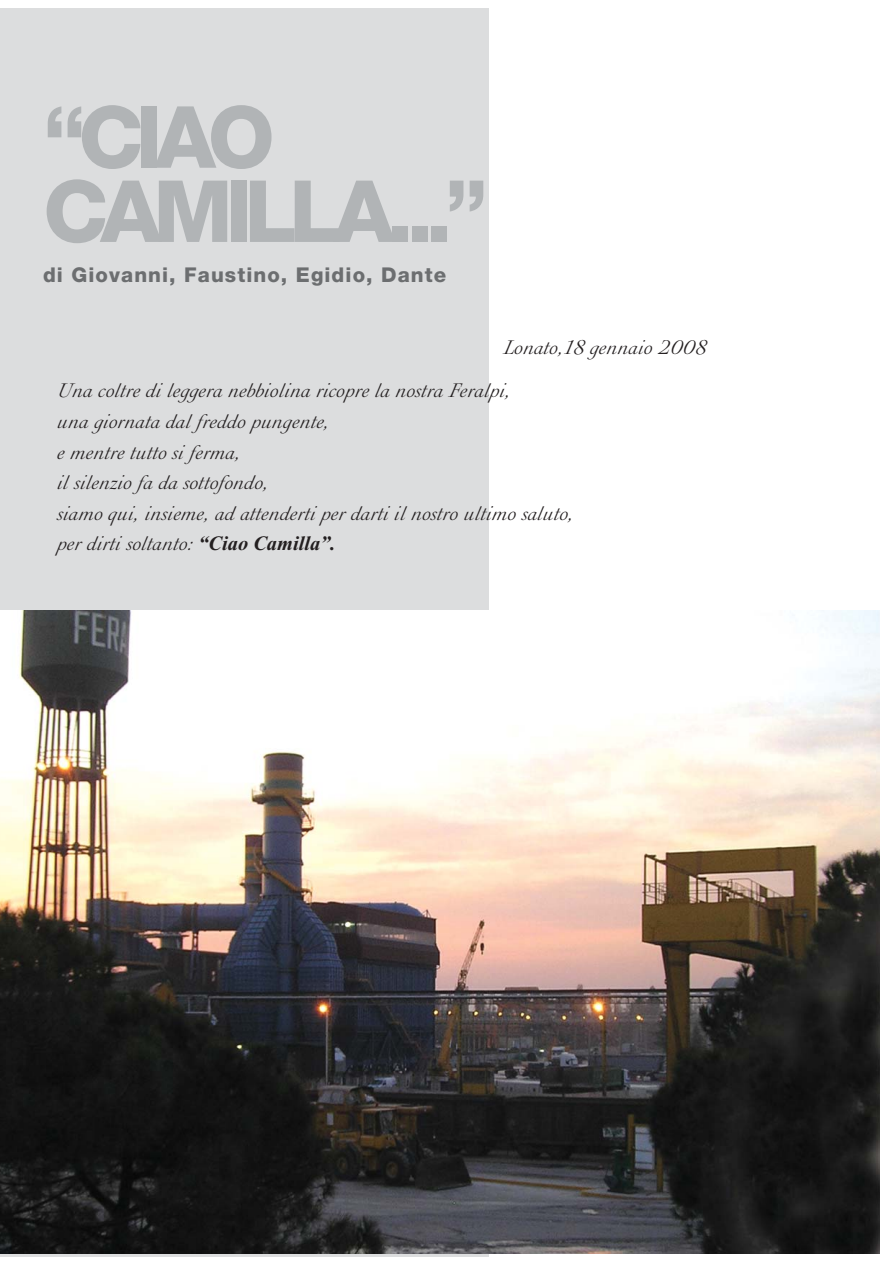
<style>
.page{position:relative;width:893px;height:1263px;background:#fff}
.page>*{position:absolute;margin:0;border:0;box-sizing:border-box;transform-origin:0 0}
.t1{font:800 85.8px/74.2px "Helvetica Neue";letter-spacing:-.09em;color:#b1b4b6}
.t2{font:20.4px/30.6px "Baccara";color:#231f20}
.t3{font:800 20.4px "Helvetica Neue";letter-spacing:.055em;color:#6c6e70}
.s1{font-family:"Times New Roman";font-weight:700;font-style:italic}
</style>
<div class="page">
<div style="left:0;top:8px;width:489px;height:1249px;background:#dcddde"></div>
<img style="left:0;top:610px;width:880px;height:643px">
<h1 class="t1" style="left:43px;top:107px;width:446px">“CIAO<br>CAMILLA...”</h1>
<p class="t3" style="left:43px;top:267px;width:405px">di Giovanni, Faustino, Egidio, Dante</p>
<p class="t2" style="left:57px;top:328px;width:650px;line-height:43.7px;text-indent:446px">Lonato,18 gennaio 2008<br>Una coltre di leggera nebbiolina ricopre la nostra Feralpi,</p>
<p class="t2" style="left:57px;top:409px;width:518px">una giornata dal freddo pungente,<br>e mentre tutto si ferma,<br>il silenzio fa da sottofondo,<br>siamo qui, insieme, ad attenderti per darti il nostro ultimo saluto, per dirti soltanto: <span class="s1">“Ciao Camilla”.</span></p>
</div>
